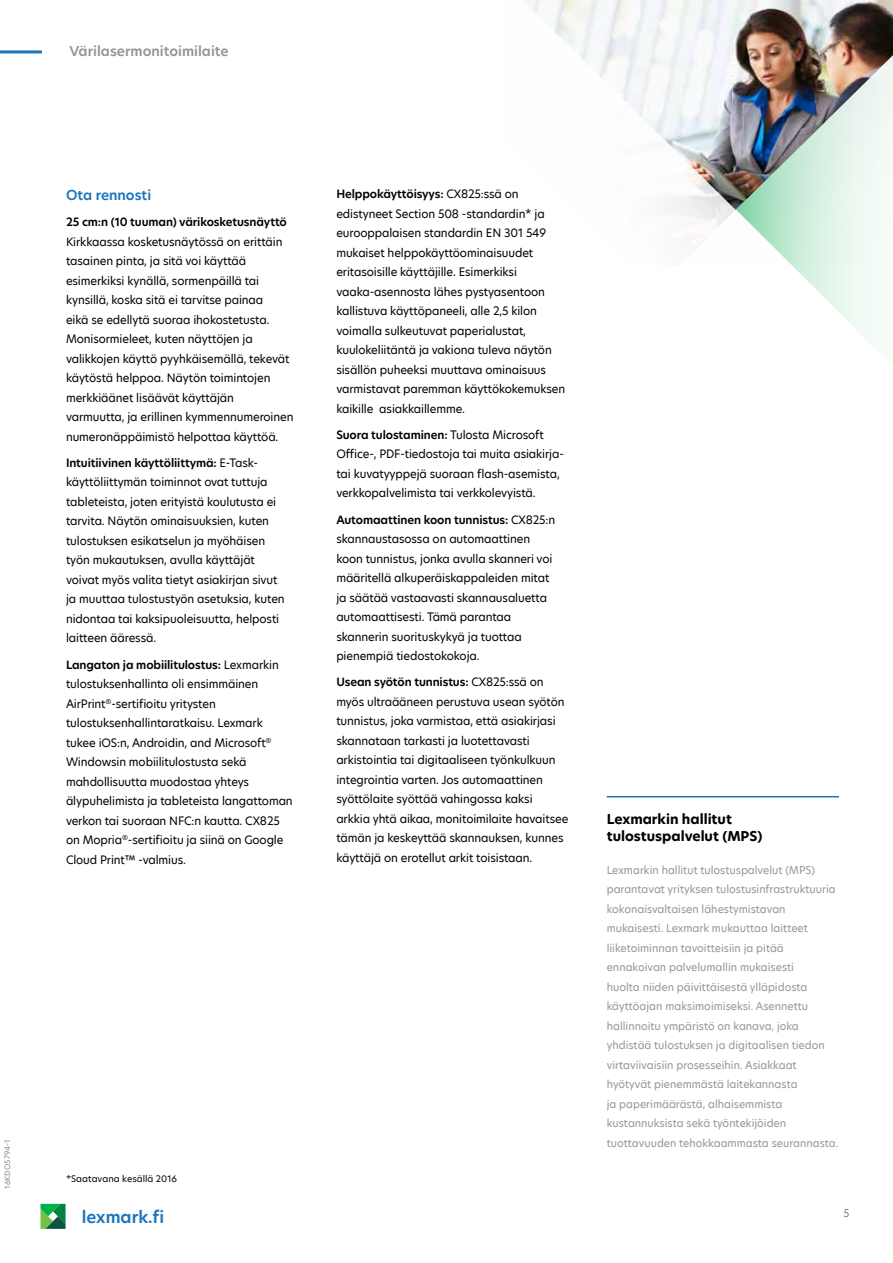
<style>
.page{position:relative;width:893px;height:1263px;background:#fff}
.page>*{position:absolute;margin:0;border:0;box-sizing:border-box;transform-origin:0 0}
.t1{font:600 16.5px "TP Hero";color:#1c75bc}
.t2{font:700 13.5px/16.2px "TP Hero";color:#000}
.t3{font:600 13.5px "TP Hero";color:#939598}
.t4{font:600 13.5px "TP Hero";color:#1c75bc}
.t5{font:11.25px/19.5px "TP Hero";letter-spacing:-.01em;color:#000}
.t6{font:600 11.25px "TP Hero";letter-spacing:-.01em;color:#000}
.t7{font:10.5px/19.5px "TP Hero";color:#939598}
.t8{font:10.5px "TP Hero";color:#7e7e85}
.t9{font:8.7px "TP Hero";color:#000}
.t10{font:7.2px "TP Hero";color:#888a8d}
.s1{font-weight:600}
</style>
<div class="page">
<hr style="left:0;top:50px;width:42px;height:3px;background:#1c75bc">
<svg style="left:41px;top:1204px;width:25px;height:25px"></svg>
<svg style="left:523px;top:0;width:370px;height:246px"></svg>
<img style="left:736px;top:40px;width:157px;height:309px">
<hr style="left:607px;top:796px;width:232px;height:1px;background:#1c75bc">
<p class="t10" style="left:2px;top:1188px;width:51px;rotate:-90deg">16KDO5794-1</p>
<p class="t3" style="left:69px;top:42px;width:161px">Värilasermonitoimilaite</p>
<p class="t4" style="left:66px;top:186px;width:87px">Ota rennosti</p>
<p class="t6" style="left:66px;top:214px;width:222px">25 cm:n (10 tuuman) värikosketusnäyttö</p>
<p class="t5" style="left:66px;top:232px;width:229px">Kirkkaassa kosketusnäytössä on erittäin tasainen pinta, ja sitä voi käyttää esimerkiksi kynällä, sormenpäillä tai kynsillä, koska sitä ei tarvitse painaa<br>eikä se edellytä suoraa ihokostetusta.<br>Monisormieleet, kuten näyttöjen ja valikkojen käyttö pyyhkäisemällä, tekevät käytöstä helppoa. Näytön toimintojen merkkiäänet lisäävät käyttäjän varmuutta, ja erillinen kymmennumeroinen numeronäppäimistö helpottaa käyttöä.</p>
<p class="t5" style="left:66px;top:453px;width:220px"><span class="s1">Intuitiivinen käyttöliittymä:</span> E-Task&shy;käyttöliittymän toiminnot ovat tuttuja tableteista, joten erityistä koulutusta ei tarvita. Näytön ominaisuuksien, kuten tulostuksen esikatselun ja myöhäisen työn mukautuksen, avulla käyttäjät voivat myös valita tietyt asiakirjan sivut ja muuttaa tulostustyön asetuksia, kuten nidontaa tai kaksipuoleisuutta, helposti laitteen ääressä.</p>
<p class="t5" style="left:66px;top:654px;width:228px"><span class="s1">Langaton ja mobiilitulostus:</span> Lexmarkin tulostuksenhallinta oli ensimmäinen AirPrint<sup>®</sup>-sertifioitu yritysten tulostuksenhallintaratkaisu. Lexmark tukee iOS:n, Androidin, and Microsoft<sup>® </sup>Windowsin mobiilitulostusta sekä mahdollisuutta muodostaa yhteys älypuhelimista ja tableteista langattoman verkon tai suoraan NFC:n kautta. CX825 on Mopria<sup>®</sup>-sertifioitu ja siinä on Google Cloud Print™ -valmius.</p>
<p class="t9" style="left:66px;top:1173px;width:112px">*Saatavana kesällä 2016</p>
<h1 class="t1" style="left:82px;top:1206px;width:84px">lexmark.fi</h1>
<p class="t5" style="left:336px;top:184px;width:230px"><span class="s1">Helppokäyttöisyys:</span> CX825:ssä on edistyneet Section 508 -standardin* ja eurooppalaisen standardin EN 301 549 mukaiset helppokäyttöominaisuudet eritasoisille käyttäjille. Esimerkiksi vaaka-asennosta lähes pystyasentoon kallistuva käyttöpaneeli, alle 2,5 kilon voimalla sulkeutuvat paperialustat, kuulokeliitäntä ja vakiona tuleva näytön sisällön puheeksi muuttava ominaisuus varmistavat paremman käyttökokemuksen kaikille asiakkaillemme.</p>
<p class="t5" style="left:336px;top:425px;width:229px"><span class="s1">Suora tulostaminen:</span> Tulosta Microsoft Office-, PDF-tiedostoja tai muita asiakirja&shy;tai kuvatyyppejä suoraan flash-asemista, verkkopalvelimista tai verkkolevyistä.</p>
<p class="t5" style="left:336px;top:509px;width:221px"><span class="s1">Automaattinen koon tunnistus:</span> CX825:n skannaustasossa on automaattinen koon tunnistus, jonka avulla skanneri voi määritellä alkuperäiskappaleiden mitat ja säätää vastaavasti skannausaluetta automaattisesti. Tämä parantaa skannerin suorituskykyä ja tuottaa pienempiä tiedostokokoja.</p>
<p class="t5" style="left:336px;top:672px;width:233px"><span class="s1">Usean syötön tunnistus:</span> CX825:ssä on myös ultraääneen perustuva usean syötön tunnistus, joka varmistaa, että asiakirjasi skannataan tarkasti ja luotettavasti arkistointia tai digitaaliseen työnkulkuun integrointia varten. Jos automaattinen syöttölaite syöttää vahingossa kaksi arkkia yhtä aikaa, monitoimilaite havaitsee tämän ja keskeyttää skannauksen, kunnes käyttäjä on erotellut arkit toisistaan.</p>
<p class="t2" style="left:607px;top:811px;width:157px">Lexmarkin hallitut tulostuspalvelut (MPS)</p>
<p class="t7" style="left:607px;top:860px;width:233px">Lexmarkin hallitut tulostuspalvelut (MPS) parantavat yrityksen tulostusinfrastruktuuria kokonaisvaltaisen lähestymistavan mukaisesti. Lexmark mukauttaa laitteet liiketoiminnan tavoitteisiin ja pitää ennakoivan palvelumallin mukaisesti<br>huolta niiden päivittäisestä ylläpidosta käyttöajan maksimoimiseksi. Asennettu hallinnoitu ympäristö on kanava, joka yhdistää tulostuksen ja digitaalisen tiedon virtaviivaisiin prosesseihin. Asiakkaat hyötyvät pienemmästä laitekannasta<br>ja paperimäärästä, alhaisemmista kustannuksista sekä työntekijöiden tuottavuuden tehokkaammasta seurannasta.</p>
<p class="t8" style="left:843px;top:1206px;width:7px">5</p>
</div>
